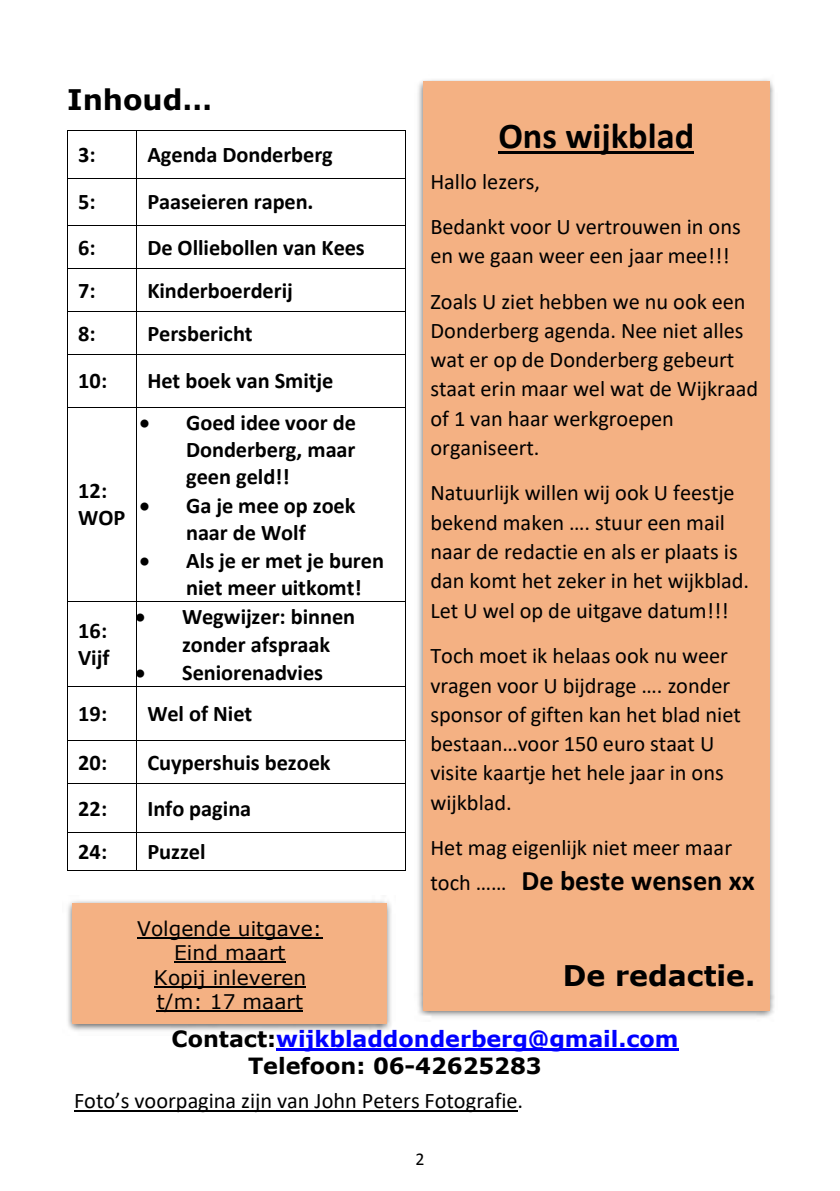
<style>
.page{position:relative;width:840px;height:1191px;background:#fff}
.page>*{position:absolute;margin:0;border:0;box-sizing:border-box;transform-origin:0 0}
.t1{font:700 36.4px "Calibri";color:#000}
.t2{font:700 28.4px "Calibri";color:#000}
.t3{font:700 28.4px "Verdana";color:#000}
.t4{font:22.4px/29.2px "Calibri";color:#000}
.t5{font:700 22.4px/27.2px "Calibri";letter-spacing:-.005em;color:#000}
.t6{font:700 22.4px/26.8px "Verdana";letter-spacing:-.005em;color:#000}
.t7{font:20.2px/24.6px "Verdana";color:#000;text-align:center}
.t8{font:18px "Calibri";color:#000}
.s1{font-weight:400;font-size:22.4px}
.s2{color:#00f}
.s3{font-size:22.4px}
</style>
<div class="page">
<hr style="left:276px;top:1048px;width:402px;height:2px;background:#00f">
<hr style="left:74px;top:1110px;width:443px;height:2px;background:#000">
<hr style="left:68px;top:130px;width:68px;height:1px;background:#000">
<hr style="left:137px;top:130px;width:268px;height:1px;background:#000">
<hr style="left:67px;top:131px;width:1px;height:47px;background:#000">
<hr style="left:136px;top:131px;width:1px;height:47px;background:#000">
<hr style="left:405px;top:131px;width:1px;height:47px;background:#000">
<hr style="left:68px;top:178px;width:68px;height:1px;background:#000">
<hr style="left:137px;top:178px;width:268px;height:1px;background:#000">
<hr style="left:67px;top:179px;width:1px;height:46px;background:#000">
<hr style="left:136px;top:179px;width:1px;height:46px;background:#000">
<hr style="left:405px;top:179px;width:1px;height:46px;background:#000">
<hr style="left:68px;top:225px;width:68px;height:1px;background:#000">
<hr style="left:137px;top:225px;width:268px;height:1px;background:#000">
<hr style="left:67px;top:226px;width:1px;height:42px;background:#000">
<hr style="left:136px;top:226px;width:1px;height:42px;background:#000">
<hr style="left:405px;top:226px;width:1px;height:42px;background:#000">
<hr style="left:68px;top:268px;width:68px;height:1px;background:#000">
<hr style="left:137px;top:268px;width:268px;height:1px;background:#000">
<hr style="left:67px;top:269px;width:1px;height:42px;background:#000">
<hr style="left:136px;top:269px;width:1px;height:42px;background:#000">
<hr style="left:405px;top:269px;width:1px;height:42px;background:#000">
<hr style="left:68px;top:311px;width:68px;height:1px;background:#000">
<hr style="left:137px;top:311px;width:268px;height:1px;background:#000">
<hr style="left:67px;top:312px;width:1px;height:42px;background:#000">
<hr style="left:136px;top:312px;width:1px;height:42px;background:#000">
<hr style="left:405px;top:312px;width:1px;height:42px;background:#000">
<hr style="left:68px;top:354px;width:68px;height:1px;background:#000">
<hr style="left:137px;top:354px;width:268px;height:1px;background:#000">
<hr style="left:67px;top:355px;width:1px;height:52px;background:#000">
<hr style="left:136px;top:355px;width:1px;height:52px;background:#000">
<hr style="left:405px;top:355px;width:1px;height:52px;background:#000">
<hr style="left:68px;top:407px;width:68px;height:1px;background:#000">
<hr style="left:137px;top:407px;width:268px;height:1px;background:#000">
<hr style="left:67px;top:407px;width:1px;height:194px;background:#000">
<hr style="left:136px;top:407px;width:1px;height:194px;background:#000">
<hr style="left:405px;top:407px;width:1px;height:194px;background:#000">
<hr style="left:68px;top:601px;width:68px;height:1px;background:#000">
<hr style="left:137px;top:601px;width:268px;height:1px;background:#000">
<hr style="left:67px;top:602px;width:1px;height:84px;background:#000">
<hr style="left:136px;top:602px;width:1px;height:84px;background:#000">
<hr style="left:405px;top:602px;width:1px;height:84px;background:#000">
<hr style="left:68px;top:686px;width:68px;height:1px;background:#000">
<hr style="left:137px;top:686px;width:268px;height:1px;background:#000">
<hr style="left:67px;top:687px;width:1px;height:53px;background:#000">
<hr style="left:136px;top:687px;width:1px;height:53px;background:#000">
<hr style="left:405px;top:687px;width:1px;height:53px;background:#000">
<hr style="left:68px;top:740px;width:68px;height:1px;background:#000">
<hr style="left:137px;top:740px;width:268px;height:1px;background:#000">
<hr style="left:67px;top:741px;width:1px;height:42px;background:#000">
<hr style="left:136px;top:741px;width:1px;height:42px;background:#000">
<hr style="left:405px;top:741px;width:1px;height:42px;background:#000">
<hr style="left:68px;top:783px;width:68px;height:1px;background:#000">
<hr style="left:137px;top:783px;width:268px;height:1px;background:#000">
<hr style="left:67px;top:784px;width:1px;height:48px;background:#000">
<hr style="left:136px;top:784px;width:1px;height:48px;background:#000">
<hr style="left:405px;top:784px;width:1px;height:48px;background:#000">
<hr style="left:68px;top:832px;width:68px;height:1px;background:#000">
<hr style="left:137px;top:832px;width:268px;height:1px;background:#000">
<hr style="left:67px;top:833px;width:1px;height:36px;background:#000">
<hr style="left:68px;top:869px;width:68px;height:1px;background:#000">
<hr style="left:136px;top:833px;width:1px;height:36px;background:#000">
<hr style="left:137px;top:869px;width:268px;height:1px;background:#000">
<hr style="left:405px;top:833px;width:1px;height:36px;background:#000">
<img style="left:66px;top:903px;width:326px;height:125px">
<div style="left:73px;top:902px;width:314px;height:121px;background:#f4b183"></div>
<img style="left:137px;top:937px;width:186px;height:51px">
<hr style="left:137px;top:937px;width:185px;height:1px;background:#000">
<hr style="left:174px;top:961px;width:111px;height:1px;background:#000">
<hr style="left:154px;top:986px;width:151px;height:1px;background:#000">
<hr style="left:156px;top:1010px;width:147px;height:2px;background:#000">
<img style="left:418px;top:81px;width:357px;height:934px">
<div style="left:423px;top:88px;width:346px;height:915px;background:#f4b183"></div>
<hr style="left:498px;top:152px;width:195px;height:2px;background:#000">
<p class="t3" style="left:67px;top:80px;width:146px">Inhoud…</p>
<p class="t5" style="left:78px;top:141px;width:19px">3:</p>
<p class="t5" style="left:147px;top:141px;width:187px">Agenda Donderberg</p>
<p class="t5" style="left:78px;top:188px;width:19px">5:</p>
<p class="t5" style="left:147px;top:188px;width:168px">Paaseieren rapen.</p>
<p class="t5" style="left:78px;top:233px;width:19px">6:</p>
<p class="t5" style="left:147px;top:233px;width:219px">De Olliebollen van Kees</p>
<p class="t5" style="left:78px;top:276px;width:19px">7:</p>
<p class="t5" style="left:147px;top:276px;width:147px">Kinderboerderij</p>
<p class="t5" style="left:78px;top:319px;width:19px">8:</p>
<p class="t5" style="left:147px;top:319px;width:107px">Persbericht</p>
<p class="t5" style="left:78px;top:367px;width:31px">10:</p>
<p class="t5" style="left:147px;top:367px;width:187px">Het boek van Smitje</p>
<p class="t5" style="left:78px;top:477px;width:49px">12:<br>WOP</p>
<p class="t5" style="left:78px;top:616px;width:33px">16:<br>Vijf</p>
<p class="t5" style="left:186px;top:408px;width:171px;text-align:justify;text-indent:-47px">• Goed idee voor de Donderberg, maar geen geld!!</p>
<p class="t5" style="left:139px;top:491px;width:217px;text-align:center">• Ga je mee op zoek naar de Wolf</p>
<p class="t5" style="left:186px;top:546px;width:199px;text-indent:-46px">• Als je er met je buren niet meer uitkomt!</p>
<p class="t5" style="left:182px;top:603px;width:174px;text-indent:-47px">• Wegwijzer: binnen zonder afspraak</p>
<p class="t5" style="left:135px;top:658px;width:189px">• Seniorenadvies</p>
<p class="t5" style="left:78px;top:700px;width:30px">19:</p>
<p class="t5" style="left:147px;top:700px;width:106px">Wel of Niet</p>
<p class="t5" style="left:78px;top:748px;width:30px">20:</p>
<p class="t5" style="left:147px;top:748px;width:185px">Cuypershuis bezoek</p>
<p class="t5" style="left:78px;top:794px;width:30px">22:</p>
<p class="t5" style="left:147px;top:794px;width:105px">Info pagina</p>
<p class="t5" style="left:78px;top:837px;width:31px">24:</p>
<p class="t5" style="left:147px;top:837px;width:60px">Puzzel</p>
<p class="t7" style="left:137px;top:915px;width:186px">Volgende uitgave:<br>Eind maart<br>Kopij inleveren t/m: 17 maart</p>
<h1 class="t1" style="left:498px;top:110px;width:197px">Ons wijkblad</h1>
<p class="t4" style="left:430px;top:158px;width:312px;line-height:45.4px">Hallo lezers,<br>Bedankt voor U vertrouwen in ons</p>
<p class="t4" style="left:430px;top:233px;width:316px;line-height:45.4px">en we gaan weer een jaar mee!!!<br>Zoals U ziet hebben we nu ook een</p>
<p class="t4" style="left:430px;top:315px;width:329px">Donderberg agenda. Nee niet alles wat er op de Donderberg gebeurt staat erin maar wel wat de Wijkraad of 1 van haar werkgroepen organiseert.</p>
<p class="t4" style="left:430px;top:478px;width:320px">Natuurlijk willen wij ook U feestje bekend maken …. stuur een mail naar de redactie en als er plaats is dan komt het zeker in het wijkblad.<br>Let U wel op de uitgave datum!!!</p>
<p class="t4" style="left:430px;top:640px;width:312px">Toch moet ik helaas ook nu weer vragen voor U bijdrage …. zonder sponsor of giften kan het blad niet bestaan…voor 150 euro staat U visite kaartje het hele jaar in ons wijkblad.</p>
<p class="t4" style="left:430px;top:832px;width:303px">Het mag eigenlijk niet meer maar</p>
<p class="t2" style="left:430px;top:860px;width:326px"><span class="s1">toch ……</span> De beste wensen xx</p>
<p class="t3" style="left:562px;top:955px;width:194px">De redactie.</p>
<p class="t6" style="left:248px;top:1025px;width:431px;text-indent:-76px">Contact:<span class="s2">wijkbladdonderberg@gmail.com<br></span>Telefoon: 06-42625283</p>
<p class="t4" style="left:74px;top:1085px;width:450px">Foto’s voorpagina zijn van John Peters Fotografie.</p>
<p class="t8" style="left:415px;top:1146px;width:17px">2<span class="s3">2</span></p>
</div>
